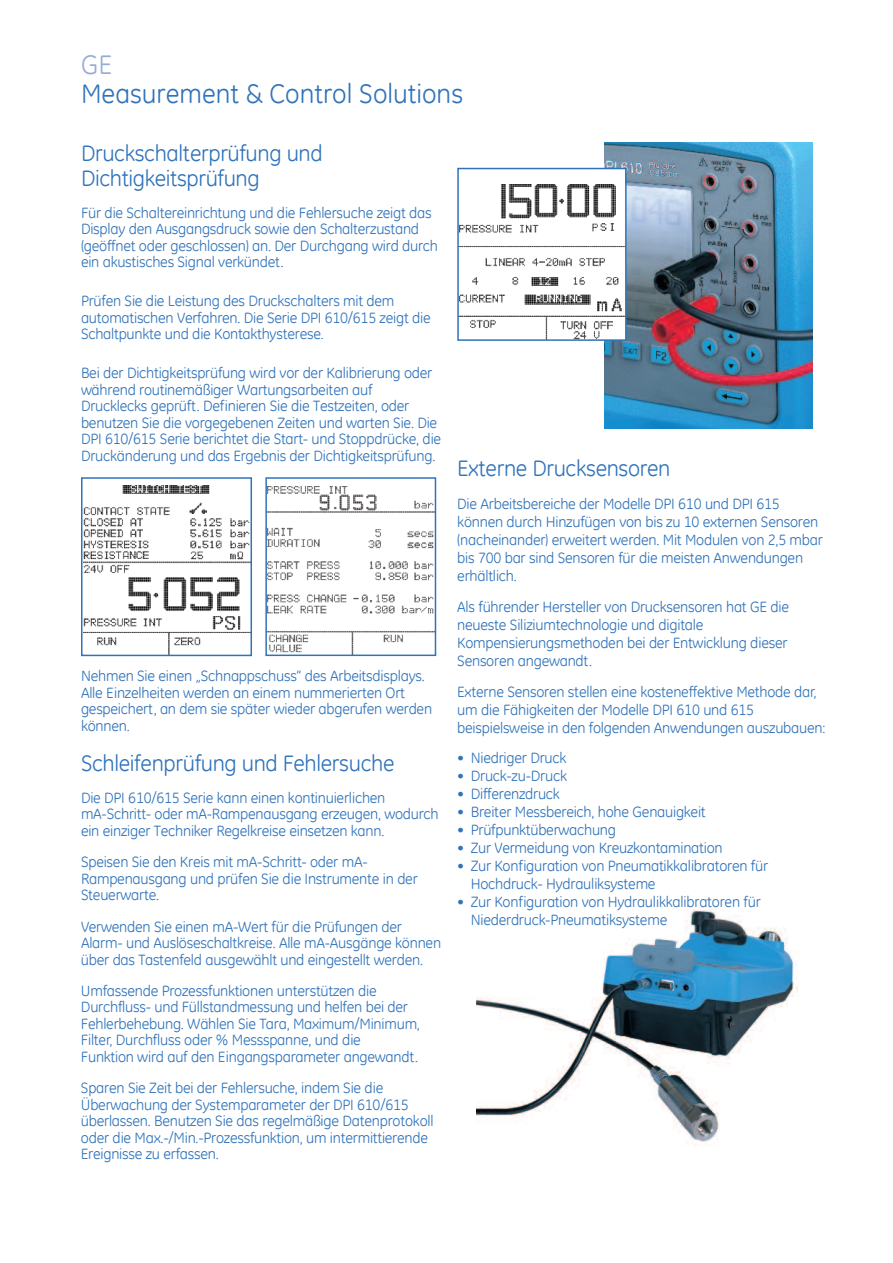
<style>
.page{position:relative;width:893px;height:1263px;background:#fff}
.page>*{position:absolute;margin:0;border:0;box-sizing:border-box;transform-origin:0 0}
.t1{font:27px "GE Inspira";color:#3073ba}
.t2{font:27px "GE Inspira";color:#97aad7}
.t3{font:22.5px/25.5px "GE Inspira";letter-spacing:-.015em;color:#3073ba}
.t4{font:15px/16.5px "GE Inspira";letter-spacing:-.015em;color:#3073ba}
</style>
<div class="page">
<img style="left:605px;top:143px;width:207px;height:285px">
<div style="left:459px;top:169px;width:166px;height:170px;background:#fff"></div>
<img style="left:460px;top:184px;width:164px;height:154px">
<div style="left:457px;top:168px;width:170px;height:173px;border:2px solid #3073ba"></div>
<img style="left:84px;top:485px;width:165px;height:168px">
<div style="left:81px;top:477px;width:171px;height:179px;border:2px solid #3073ba"></div>
<img style="left:268px;top:486px;width:165px;height:167px">
<div style="left:265px;top:477px;width:171px;height:179px;border:2px solid #3073ba"></div>
<img style="left:476px;top:905px;width:322px;height:240px">
<h1 class="t2" style="left:81px;top:49px;width:32px">GE</h1>
<h1 class="t1" style="left:81px;top:78px;width:384px">Measurement &amp; Control Solutions</h1>
<h2 class="t3" style="left:81px;top:140px;width:243px">Druckschalterprüfung und<br>Dichtigkeitsprüfung</h2>
<p class="t4" style="left:81px;top:204px;width:359px">Für die Schaltereinrichtung und die Fehlersuche zeigt das Display den Ausgangsdruck sowie den Schalterzustand (geöffnet oder geschlossen) an. Der Durchgang wird durch ein akustisches Signal verkündet.</p>
<p class="t4" style="left:81px;top:293px;width:351px">Prüfen Sie die Leistung des Druckschalters mit dem automatischen Verfahren. Die Serie DPI 610/615 zeigt die<br>Schaltpunkte und die Kontakthysterese.</p>
<p class="t4" style="left:81px;top:365px;width:362px">Bei der Dichtigkeitsprüfung wird vor der Kalibrierung oder während routinemäßiger Wartungsarbeiten auf Drucklecks geprüft. Definieren Sie die Testzeiten, oder benutzen Sie die vorgegebenen Zeiten und warten Sie. Die DPI 610/615 Serie berichtet die Start- und Stoppdrücke, die Druckänderung und das Ergebnis der Dichtigkeitsprüfung.</p>
<p class="t4" style="left:81px;top:668px;width:353px">Nehmen Sie einen „Schnappschuss“ des Arbeitsdisplays.<br>Alle Einzelheiten werden an einem nummerierten Ort gespeichert, an dem sie später wieder abgerufen werden können.</p>
<h2 class="t3" style="left:81px;top:751px;width:315px">Schleifenprüfung und Fehlersuche</h2>
<p class="t4" style="left:81px;top:789px;width:359px">Die DPI 610/615 Serie kann einen kontinuierlichen mA-Schritt- oder mA-Rampenausgang erzeugen, wodurch ein einziger Techniker Regelkreise einsetzen kann.</p>
<p class="t4" style="left:81px;top:853px;width:338px">Speisen Sie den Kreis mit mA-Schritt- oder mA-<br>Rampenausgang und prüfen Sie die Instrumente in der<br>Steuerwarte.</p>
<p class="t4" style="left:81px;top:918px;width:362px">Verwenden Sie einen mA-Wert für die Prüfungen der<br>Alarm- und Auslöseschaltkreise. Alle mA-Ausgänge können über das Tastenfeld ausgewählt und eingestellt werden.</p>
<p class="t4" style="left:81px;top:982px;width:340px">Umfassende Prozessfunktionen unterstützen die Durchfluss- und Füllstandmessung und helfen bei der Fehlerbehebung. Wählen Sie Tara, Maximum/Minimum, Filter, Durchfluss oder % Messspanne, und die<br>Funktion wird auf den Eingangsparameter angewandt.</p>
<p class="t4" style="left:81px;top:1080px;width:354px">Sparen Sie Zeit bei der Fehlersuche, indem Sie die Überwachung der Systemparameter der DPI 610/615 überlassen. Benutzen Sie das regelmäßige Datenprotokoll oder die Max.-/Min.-Prozessfunktion, um intermittierende Ereignisse zu erfassen.</p>
<h2 class="t3" style="left:457px;top:455px;width:215px">Externe Drucksensoren</h2>
<p class="t4" style="left:457px;top:495px;width:367px;line-height:18px">Die Arbeitsbereiche der Modelle DPI 610 und DPI 615 können durch Hinzufügen von bis zu 10 externen Sensoren (nacheinander) erweitert werden. Mit Modulen von 2,5 mbar bis 700 bar sind Sensoren für die meisten Anwendungen erhältlich.</p>
<p class="t4" style="left:457px;top:597px;width:333px;line-height:18px">Als führender Hersteller von Drucksensoren hat GE die neueste Siliziumtechnologie und digitale Kompensierungsmethoden bei der Entwicklung dieser Sensoren angewandt.</p>
<p class="t4" style="left:457px;top:682px;width:370px;line-height:18px">Externe Sensoren stellen eine kosteneffektive Methode dar, um die Fähigkeiten der Modelle DPI 610 und 615 beispielsweise in den folgenden Anwendungen auszubauen:</p>
<p class="t4" style="left:457px;top:750px;width:111px">• Niedriger Druck</p>
<p class="t4" style="left:457px;top:768px;width:111px">• Druck-zu-Druck</p>
<p class="t4" style="left:457px;top:786px;width:104px">• Differenzdruck</p>
<p class="t4" style="left:457px;top:804px;width:250px">• Breiter Messbereich, hohe Genauigkeit</p>
<p class="t4" style="left:457px;top:822px;width:160px">• Prüfpunktüberwachung</p>
<p class="t4" style="left:457px;top:840px;width:267px">• Zur Vermeidung von Kreuzkontamination</p>
<p class="t4" style="left:471px;top:857px;width:299px;line-height:18px;text-indent:-14px">• Zur Konfiguration von Pneumatikkalibratoren für<br>Hochdruck- Hydrauliksysteme</p>
<p class="t4" style="left:471px;top:893px;width:291px;line-height:18px;text-indent:-13px">• Zur Konfiguration von Hydraulikkalibratoren für<br>Niederdruck-Pneumatiksysteme</p>
</div>
